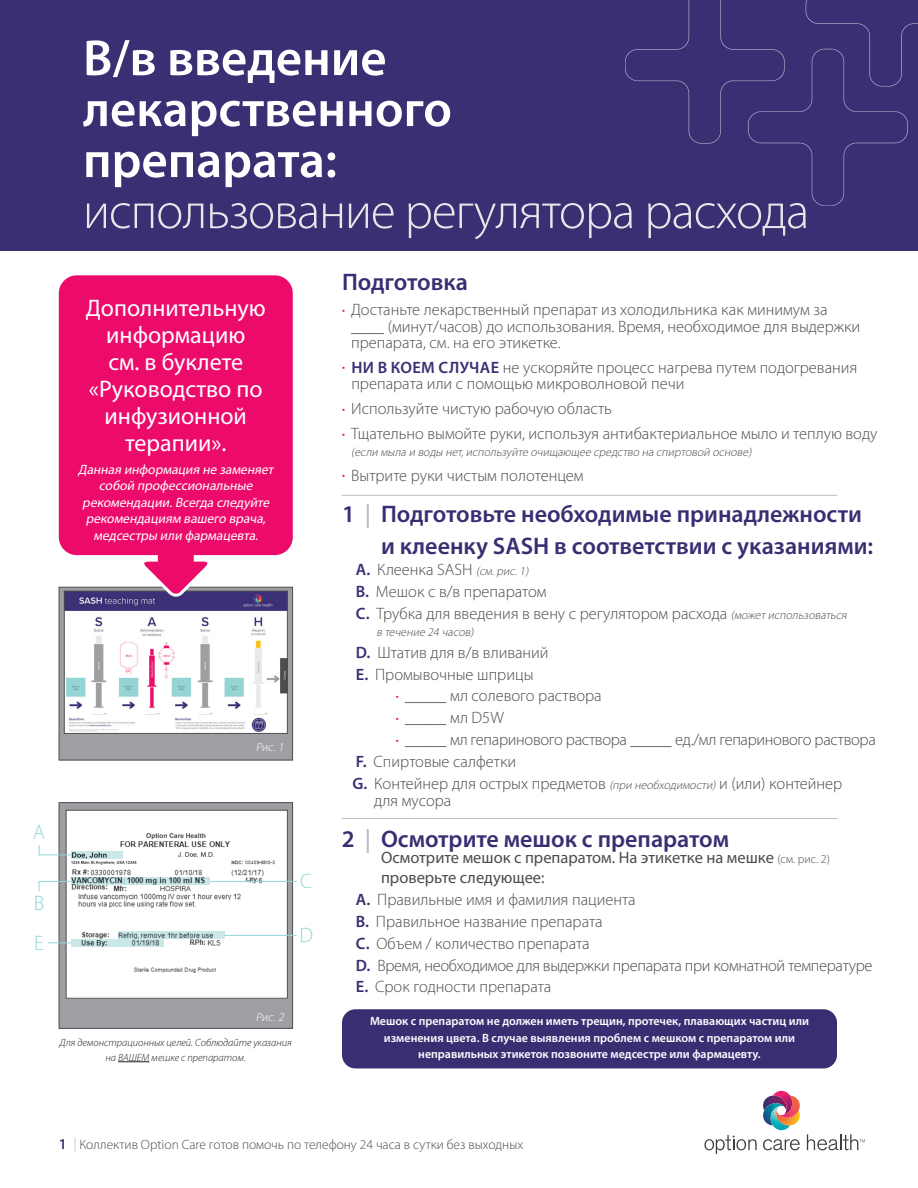
<style>
.page{position:relative;width:918px;height:1188px;background:#fff}
.page>*{position:absolute;margin:0;border:0;box-sizing:border-box;transform-origin:0 0}
.t1{font:600 51px/51px "Myriad Pro";color:#fff}
.t2{font:300 51px "Myriad Pro";letter-spacing:-.02em;color:#e6e7e9}
.t3{font:600 24px/31.5px "Myriad Pro";color:#3a2e73}
.t4{font:24px/27px "Myriad Pro";color:#fff;text-align:center}
.t5{font:300 21px "Myriad Pro";color:#94d5d5}
.t6{font:300 16.5px/21.9px "Myriad Pro";color:#4b4c4d}
.t7{font:16.5px/19.5px "Myriad Pro";color:#4b4c4d}
.t8{font:italic 13.5px/16.5px "Myriad Pro";color:#fff;text-align:center}
.t9{font:300 13.5px "Myriad Pro";color:#4b4c4d}
.t10{font:600 12px/16.5px "Myriad Pro";color:#fff;text-align:center}
.t11{font:italic 300 12px "Myriad Pro";color:#4b4c4d}
.t12{font:italic 300 12px "Myriad Pro";color:#fff}
.t13{font:italic 300 10.5px/15px "Myriad Pro";color:#231f20;text-align:center}
.s1{font-size:12px;color:#ec0b6b}
.s2{font-weight:600;color:#3a2e73}
.s3{color:#bcbdc0}
.s4{font-style:italic;font-size:12px}
.s5{font-weight:300;font-size:12px}
.s6{font-weight:600;font-size:15px;color:#3a2e73}
.s7{font-size:15px;color:#bcbdc0}
</style>
<div class="page">
<div style="left:0;top:0;width:918px;height:251px;background:#3b2f74"></div>
<img style="left:626px;top:0;width:292px;height:206px">
<div style="left:342px;top:1009px;width:495px;height:59px;background:#3a2e73;border-radius:14px"></div>
<hr style="left:342px;top:818px;width:495px;height:1px;background:#bcbdc0">
<hr style="left:342px;top:495px;width:495px;height:1px;background:#bcbdc0">
<div style="left:59px;top:802px;width:234px;height:227px;background:#9d9fa2;border:1px solid #4b4c4d"></div>
<img style="left:68px;top:812px;width:218px;height:185px">
<div style="left:66px;top:810px;width:222px;height:189px;border:1px solid #4b4c4d"></div>
<div style="left:59px;top:587px;width:234px;height:173px;background:#9d9fa2;border:1px solid #4b4c4d"></div>
<img style="left:66px;top:593px;width:220px;height:139px">
<div style="left:64px;top:591px;width:224px;height:143px;border:1px solid #4b4c4d"></div>
<svg style="left:807px;top:1134px;width:58px;height:16px"></svg>
<svg style="left:704px;top:1091px;width:96px;height:63px"></svg>
<svg style="left:138px;top:555px;width:74px;height:44px"></svg>
<div style="left:59px;top:275px;width:234px;height:280px;background:#ec0b6b;border-radius:18px"></div>
<svg style="left:39px;top:845px;width:33px;height:10px"></svg>
<svg style="left:39px;top:881px;width:33px;height:11px"></svg>
<svg style="left:48px;top:943px;width:23px;height:1px"></svg>
<svg style="left:71px;top:851px;width:52px;height:8px"></svg>
<svg style="left:71px;top:939px;width:93px;height:7px"></svg>
<svg style="left:71px;top:878px;width:54px;height:7px"></svg>
<svg style="left:125px;top:878px;width:85px;height:7px"></svg>
<svg style="left:118px;top:932px;width:106px;height:7px"></svg>
<hr style="left:210px;top:881px;width:87px;height:1px;background:#94d5d5">
<hr style="left:224px;top:935px;width:73px;height:1px;background:#94d5d5">
<hr style="left:118px;top:1062px;width:31px;height:1px;background:#231f20">
<p class="t5" style="left:33px;top:821px;width:14px">A</p>
<p class="t5" style="left:34px;top:891px;width:12px">B</p>
<p class="t5" style="left:34px;top:931px;width:11px">E</p>
<h1 class="t1" style="left:83px;top:31px;width:370px">В/в введение лекарственного препарата:</h1>
<h1 class="t2" style="left:83px;top:183px;width:728px">использование регулятора расхода</h1>
<h2 class="t3" style="left:342px;top:266px;width:127px">Подготовка</h2>
<p class="t6" style="left:351px;top:302px;width:511px;line-height:16.5px;text-indent:-9px"><span class="s1">•</span> Достаньте лекарственный препарат из холодильника как минимум за ____ (минут/часов) до использования. Время, необходимое для выдержки препарата, см. на его этикетке.</p>
<p class="t6" style="left:351px;top:359px;width:507px;line-height:16.5px;text-indent:-9px"><span class="s1">•</span> <span class="s2">НИ В КОЕМ СЛУЧАЕ</span> не ускоряйте процесс нагрева путем подогревания препарата или с помощью микроволновой печи</p>
<p class="t6" style="left:342px;top:398px;width:271px"><span class="s1">•</span> Используйте чистую рабочую область</p>
<p class="t6" style="left:342px;top:423px;width:537px"><span class="s1">•</span> Тщательно вымойте руки, используя антибактериальное мыло и теплую воду</p>
<p class="t11" style="left:351px;top:445px;width:404px">(если мыла и воды нет,используйте очищающее средство на спиртовой основе)</p>
<p class="t6" style="left:342px;top:464px;width:243px"><span class="s1">•</span> Вытрите руки чистым полотенцем</p>
<h2 class="t3" style="left:381px;top:498px;width:494px;text-indent:-39px">1 <span class="s3">|</span> Подготовьте необходимые принадлежности и клеенку SASH в соответствии с указаниями:</h2>
<p class="t6" style="left:356px;top:559px;width:495px"><span class="s2">A.</span> Клеенка SASH <span class="s4">(см.рис.1)<br></span><span class="s2">B.</span> Мешок с в/в препаратом<br><span class="s2">C.</span> Трубка для введения в вену с регулятором расхода <span class="s4">(может использоваться</span></p>
<p class="t11" style="left:376px;top:625px;width:101px">в течение 24 часов)</p>
<p class="t6" style="left:356px;top:641px;width:194px"><span class="s2">D.</span> Штатив для в/в вливаний<br><span class="s2">E.</span> Промывочные шприцы</p>
<p class="t6" style="left:396px;top:685px;width:207px"><span class="s1">•</span> _____ мл солевого раствора</p>
<p class="t6" style="left:396px;top:707px;width:109px"><span class="s1">•</span> _____ мл D5W</p>
<p class="t6" style="left:352px;top:729px;width:525px;text-indent:44px"><span class="s1">•</span> _____ мл гепаринового раствора _____ ед./мл гепаринового раствора<br><span class="s2">F.</span> Спиртовые салфетки<br><span class="s2">G.</span> Контейнер для острых предметов <span class="s4">(при необходимости)</span> и (или) контейнер</p>
<p class="t6" style="left:374px;top:789px;width:79px">для мусора</p>
<h2 class="t3" style="left:342px;top:823px;width:389px">2 <span class="s3">|</span> Осмотрите мешок с препаратом</h2>
<p class="t7" style="left:381px;top:848px;width:450px">Осмотрите мешок с препаратом. На этикетке на мешке <span class="s5">(см. рис. 2) </span>проверьте следующее:</p>
<p class="t6" style="left:356px;top:889px;width:518px"><span class="s2">A.</span> Правильные имя и фамилия пациента<br><span class="s2">B.</span> Правильное название препарата<br><span class="s2">C.</span> Объем / количество препарата<br><span class="s2">D.</span> Время, необходимое для выдержки препарата при комнатной температуре <span class="s2">E.</span> Срок годности препарата</p>
<h2 class="t4" style="left:86px;top:294px;width:181px">Дополнительную информацию<br>см. в буклете «Руководство по инфузионной терапии».</h2>
<p class="t8" style="left:78px;top:461px;width:200px">Данная информация не заменяет собой профессиональные рекомендации.Всегда следуйте рекомендациям вашего врача, медсестры или фармацевта.</p>
<p class="t12" style="left:256px;top:740px;width:32px">Рис. 1</p>
<p class="t5" style="left:300px;top:869px;width:13px">C</p>
<p class="t5" style="left:299px;top:923px;width:15px">D</p>
<p class="t12" style="left:256px;top:1011px;width:32px">Рис. 2</p>
<p class="t13" style="left:60px;top:1035px;width:233px">Для демонстрационных целей. Cоблюдайте указания на ВАШЕМ мешке с препаратом.</p>
<p class="t10" style="left:370px;top:1013px;width:440px">Мешок с препаратом не должен иметь трещин, протечек, плавающих частиц или изменения цвета. В случае выявления проблем с мешком с препаратом или неправильных этикеток позвоните медсестре или фармацевту.</p>
<p class="t9" style="left:59px;top:1137px;width:466px"><span class="s6">1</span> <span class="s7">|</span> Коллектив Option Care готов помочь по телефону 24 часа в сутки без выходных</p>
</div>
